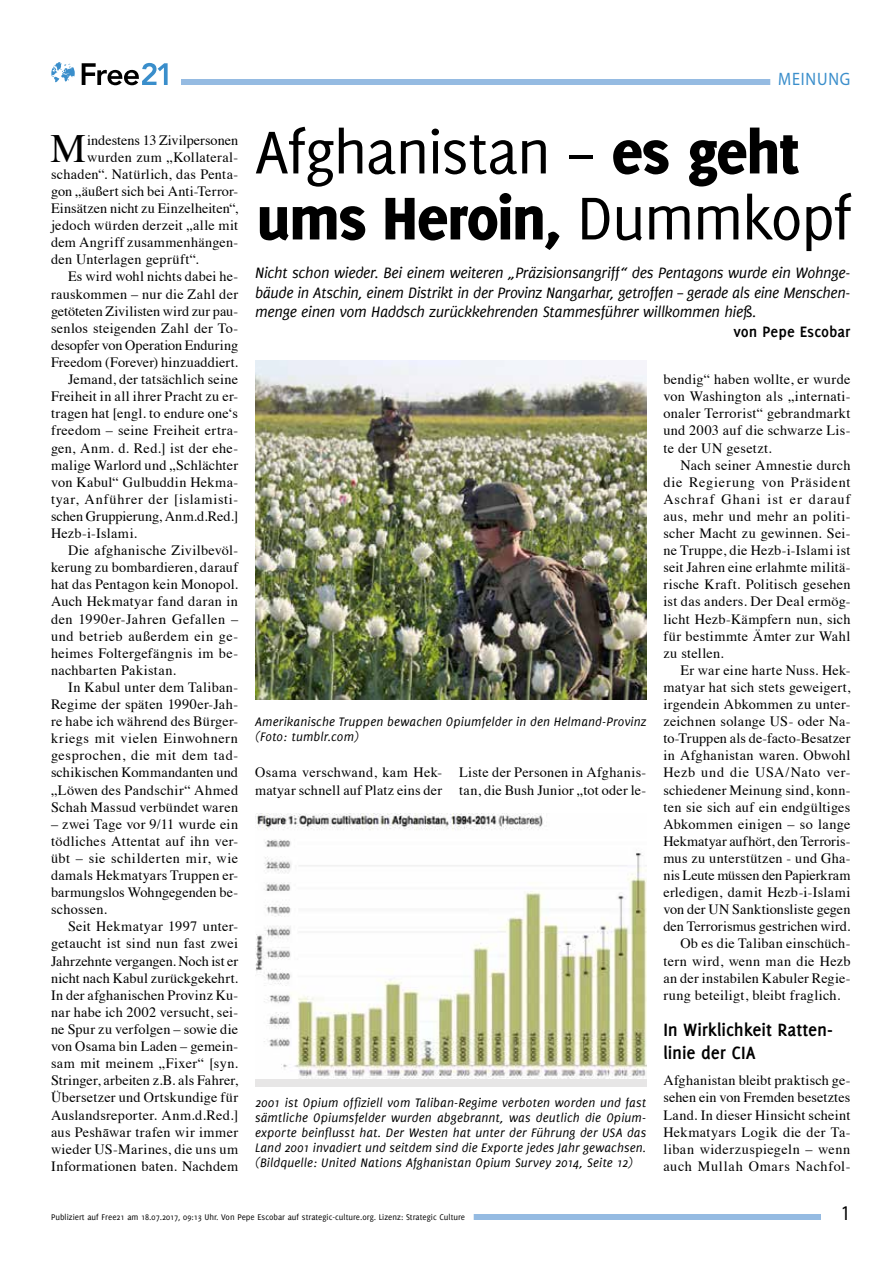
<style>
.page{position:relative;width:893px;height:1263px;background:#fff}
.page>*{position:absolute;margin:0;border:0;box-sizing:border-box;transform-origin:0 0}
.t1{font:66px/66px "Delicious";letter-spacing:-.02em;color:#000}
.t2{font:40.05px "Times";color:#000}
.t3{font:21px "Myriad Pro";color:#000;scale:.9 1}
.t4{font:700 19.5px/23.4px "Delicious";letter-spacing:-.005em;color:#000}
.t5{font:18px "Myriad Pro";letter-spacing:.05em;color:#3a8ecb;scale:.9 1}
.t6{font:italic 16.5px/19.5px "Delicious";letter-spacing:-.02em;color:#000;text-align:justify}
.t7{font:700 16.5px "Delicious";letter-spacing:.005em;color:#000}
.t8{font:14.25px/17.1px "Times";letter-spacing:.02em;color:#000;text-align:justify}
.t9{font:14.25px "Times";color:#000}
.t10{font:14.25px "Times";letter-spacing:-.005em;color:#000}
.t11{font:14.25px "Times";letter-spacing:.045em;color:#000}
.t12{font:14.25px "Times";letter-spacing:.04em;color:#000}
.t13{font:14.25px "Times";letter-spacing:.055em;color:#000}
.t14{font:italic 13.5px/15px "Delicious";letter-spacing:.01em;color:#000}
.t15{font:9px "Delicious";color:#000}
.s1{font-weight:800}
</style>
<div class="page">
<div style="left:181px;top:79px;width:669px;height:6px;background:#95bbe2"></div>
<div style="left:55px;top:1214px;width:766px;height:6px;background:#95bbe2"></div>
<div style="left:43px;top:1212px;width:431px;height:12px;background:#fff"></div>
<div style="left:770px;top:74px;width:89px;height:15px;background:#fff"></div>
<svg style="left:82px;top:63px;width:86px;height:22px"></svg>
<svg style="left:51px;top:62px;width:24px;height:20px"></svg>
<img style="left:255px;top:360px;width:391px;height:339px">
<div style="left:255px;top:813px;width:391px;height:274px;background:#e7e6e6"></div>
<img style="left:255px;top:813px;width:391px;height:266px">
<p class="t5" style="left:778px;top:68px;width:81px">MEINUNG</p>
<h2 class="t2" style="left:51px;top:111px;width:37px">M</h2>
<p class="t9" style="left:87px;top:127px;width:153px">indestens 13 Zivilpersonen</p>
<p class="t8" style="left:87px;top:147px;width:153px">wurden zum „Kollateral-</p>
<p class="t8" style="left:51px;top:164px;width:189px">schaden“. Natürlich, das Penta-</p>
<p class="t8" style="left:51px;top:181px;width:189px">gon „äußert sich bei Anti-Terror-</p>
<p class="t8" style="left:51px;top:199px;width:189px">Einsätzen nicht zu Einzelheiten“,</p>
<p class="t8" style="left:51px;top:216px;width:189px">jedoch würden derzeit „alle mit</p>
<p class="t8" style="left:51px;top:233px;width:189px">dem Angriff zusammenhängen-</p>
<p class="t8" style="left:51px;top:250px;width:149px">den Unterlagen geprüft“.</p>
<p class="t8" style="left:68px;top:267px;width:172px">Es wird wohl nichts dabei he-</p>
<p class="t8" style="left:51px;top:284px;width:189px">rauskommen – nur die Zahl der</p>
<p class="t9" style="left:51px;top:298px;width:189px">getöteten Zivilisten wird zur pau-</p>
<p class="t8" style="left:51px;top:318px;width:189px">senlos steigenden Zahl der To-</p>
<p class="t10" style="left:51px;top:332px;width:189px">desopfer von Operation Enduring</p>
<p class="t8" style="left:51px;top:352px;width:189px">Freedom (Forever) hinzuaddiert.</p>
<p class="t8" style="left:68px;top:370px;width:172px">Jemand, der tatsächlich seine</p>
<p class="t8" style="left:51px;top:387px;width:189px">Freiheit in all ihrer Pracht zu er-</p>
<p class="t8" style="left:51px;top:404px;width:189px">tragen hat [engl. to endure one‘s</p>
<p class="t8" style="left:51px;top:421px;width:189px">freedom – seine Freiheit ertra-</p>
<p class="t8" style="left:51px;top:438px;width:189px">gen, Anm. d. Red.] ist der ehe-</p>
<p class="t8" style="left:51px;top:455px;width:189px">malige Warlord und „Schlächter</p>
<p class="t8" style="left:51px;top:472px;width:189px">von Kabul“ Gulbuddin Hekma-</p>
<p class="t13" style="left:51px;top:486px;width:189px">tyar, Anführer der [islamisti-</p>
<p class="t9" style="left:51px;top:503px;width:189px">schen Gruppierung, Anm.d.Red.]</p>
<p class="t8" style="left:51px;top:523px;width:88px">Hezb-i-Islami.</p>
<p class="t8" style="left:68px;top:541px;width:172px">Die afghanische Zivilbevöl-</p>
<p class="t8" style="left:51px;top:558px;width:189px">kerung zu bombardieren, darauf</p>
<p class="t8" style="left:51px;top:575px;width:189px">hat das Pentagon kein Monopol.</p>
<p class="t8" style="left:51px;top:592px;width:189px">Auch Hekmatyar fand daran in</p>
<p class="t11" style="left:51px;top:605px;width:189px">den 1990er-Jahren Gefallen –</p>
<p class="t12" style="left:51px;top:622px;width:189px">und betrieb außerdem ein ge-</p>
<p class="t8" style="left:51px;top:643px;width:189px">heimes Foltergefängnis im be-</p>
<p class="t8" style="left:51px;top:660px;width:126px">nachbarten Pakistan.</p>
<p class="t8" style="left:68px;top:677px;width:172px">In Kabul unter dem Taliban-</p>
<p class="t8" style="left:51px;top:694px;width:189px">Regime der späten 1990er-Jah-</p>
<p class="t8" style="left:51px;top:712px;width:189px">re habe ich während des Bürger-</p>
<p class="t8" style="left:51px;top:729px;width:189px">kriegs mit vielen Einwohnern</p>
<p class="t11" style="left:51px;top:742px;width:189px">gesprochen, die mit dem tad-</p>
<p class="t8" style="left:51px;top:763px;width:189px">schikischen Kommandanten und</p>
<p class="t8" style="left:51px;top:780px;width:189px">„Löwen des Pandschir“ Ahmed</p>
<p class="t8" style="left:51px;top:797px;width:189px">Schah Massud verbündet waren</p>
<p class="t8" style="left:51px;top:814px;width:189px">– zwei Tage vor 9/11 wurde ein tödliches Attentat auf ihn ver&shy;übt – sie schilderten mir, wie damals Hekmatyars Truppen er&shy;barmungslos Wohngegenden be&shy;schossen.</p>
<p class="t8" style="left:51px;top:917px;width:189px;text-indent:17px">Seit Hekmatyar 1997 unter&shy;getaucht ist sind nun fast zwei Jahrzehnte vergangen. Noch ist er nicht nach Kabul zurückgekehrt.<br>In der afghanischen Provinz Ku&shy;nar habe ich 2002 versucht, sei&shy;ne Spur zu verfolgen – sowie die von Osama bin Laden – gemein&shy;sam mit meinem „Fixer“ [syn.<br>Stringer, arbeiten z.B. als Fahrer, Übersetzer und Ortskundige für Auslandsreporter. Anm.d.Red.] aus Peshāwar trafen wir immer wieder US-Marines, die uns um Informationen baten. Nachdem</p>
<h1 class="t1" style="left:255px;top:118px;width:599px">Afghanistan – <span class="s1">es geht ums Heroin,</span> Dummkopf</h1>
<p class="t6" style="left:255px;top:263px;width:597px">Nicht schon wieder. Bei einem weiteren „Präzisionsangriff“ des Pentagons wurde ein Wohnge&shy;bäude in Atschin, einem Distrikt in der Provinz Nangarhar, getroffen – gerade als eine Menschen&shy;menge einen vom Haddsch zurückkehrenden Stammesführer willkommen hieß.</p>
<p class="t7" style="left:733px;top:322px;width:118px">von Pepe Escobar</p>
<p class="t14" style="left:255px;top:714px;width:393px">Amerikanische Truppen bewachen Opiumfelder in den Helmand-Provinz (Foto: tumblr.com)</p>
<p class="t8" style="left:255px;top:763px;width:189px">Osama verschwand, kam Hek&shy;matyar schnell auf Platz eins der</p>
<p class="t8" style="left:459px;top:763px;width:189px">Liste der Personen in Afghanis&shy;tan, die Bush Junior „tot oder le-</p>
<p class="t14" style="left:255px;top:1095px;width:393px;text-align:justify">2001 ist Opium offiziell vom Taliban-Regime verboten worden und fast sämtliche Opiumsfelder wurden abgebrannt, was deutlich die Opium&shy;exporte beinflusst hat. Der Westen hat unter der Führung der USA das Land 2001 invadiert und seitdem sind die Exporte jedes Jahr gewachsen. (Bildquelle: United Nations Afghanistan Opium Survey 2014, Seite 12)</p>
<p class="t8" style="left:663px;top:370px;width:189px">bendig“ haben wollte, er wurde von Washington als „internati&shy;onaler Terrorist“ gebrandmarkt und 2003 auf die schwarze Lis&shy;te der UN gesetzt.</p>
<p class="t8" style="left:663px;top:455px;width:189px;text-indent:17px">Nach seiner Amnestie durch die Regierung von Präsident Aschraf Ghani ist er darauf aus, mehr und mehr an politi&shy;scher Macht zu gewinnen. Sei&shy;ne Truppe, die Hezb-i-Islami ist seit Jahren eine erlahmte militä&shy;rische Kraft. Politisch gesehen ist das anders. Der Deal ermög&shy;licht Hezb-Kämpfern nun, sich für bestimmte Ämter zur Wahl zu stellen.</p>
<p class="t8" style="left:680px;top:660px;width:172px">Er war eine harte Nuss. Hek-</p>
<p class="t8" style="left:663px;top:677px;width:189px">matyar hat sich stets geweigert,</p>
<p class="t8" style="left:663px;top:694px;width:189px">irgendein Abkommen zu unter-</p>
<p class="t8" style="left:663px;top:712px;width:189px">zeichnen solange US- oder Na-</p>
<p class="t8" style="left:663px;top:729px;width:189px">to-Truppen als de-facto-Besatzer</p>
<p class="t8" style="left:663px;top:746px;width:189px">in Afghanistan waren. Obwohl</p>
<p class="t12" style="left:663px;top:759px;width:189px">Hezb und die USA/Nato ver-</p>
<p class="t8" style="left:663px;top:780px;width:189px">schiedener Meinung sind, konn-</p>
<p class="t8" style="left:663px;top:797px;width:189px">ten sie sich auf ein endgültiges</p>
<p class="t8" style="left:663px;top:814px;width:189px">Abkommen einigen – so lange</p>
<p class="t9" style="left:663px;top:828px;width:189px">Hekmatyar aufhört, den Terroris-</p>
<p class="t8" style="left:663px;top:848px;width:189px">mus zu unterstützen - und Gha-</p>
<p class="t10" style="left:663px;top:862px;width:189px">nis Leute müssen den Papierkram</p>
<p class="t8" style="left:663px;top:883px;width:189px">erledigen, damit Hezb-i-Islami</p>
<p class="t8" style="left:663px;top:900px;width:189px">von der UN Sanktionsliste gegen</p>
<p class="t9" style="left:663px;top:913px;width:189px">den Terrorismus gestrichen wird.</p>
<p class="t8" style="left:680px;top:934px;width:172px">Ob es die Taliban einschüch-</p>
<p class="t8" style="left:663px;top:951px;width:189px">tern wird, wenn man die Hezb</p>
<p class="t8" style="left:663px;top:968px;width:189px">an der instabilen Kabuler Regie-</p>
<p class="t8" style="left:663px;top:985px;width:178px">rung beteiligt, bleibt fraglich.</p>
<h3 class="t4" style="left:663px;top:1018px;width:171px">In Wirklichkeit Ratten&shy;linie der CIA</h3>
<p class="t8" style="left:663px;top:1071px;width:189px">Afghanistan bleibt praktisch ge&shy;sehen ein von Fremden besetztes Land. In dieser Hinsicht scheint Hekmatyars Logik die der Ta&shy;liban widerzuspiegeln – wenn auch Mullah Omars Nachfol-</p>
<p class="t15" style="left:51px;top:1212px;width:416px">Publiziert auf Free21 am 18.07.2017, 09:13 Uhr. Von Pepe Escobar auf strategic-culture.org. Lizenz: Strategic Culture</p>
<h3 class="t3" style="left:841px;top:1200px;width:12px">1</h3>
</div>
